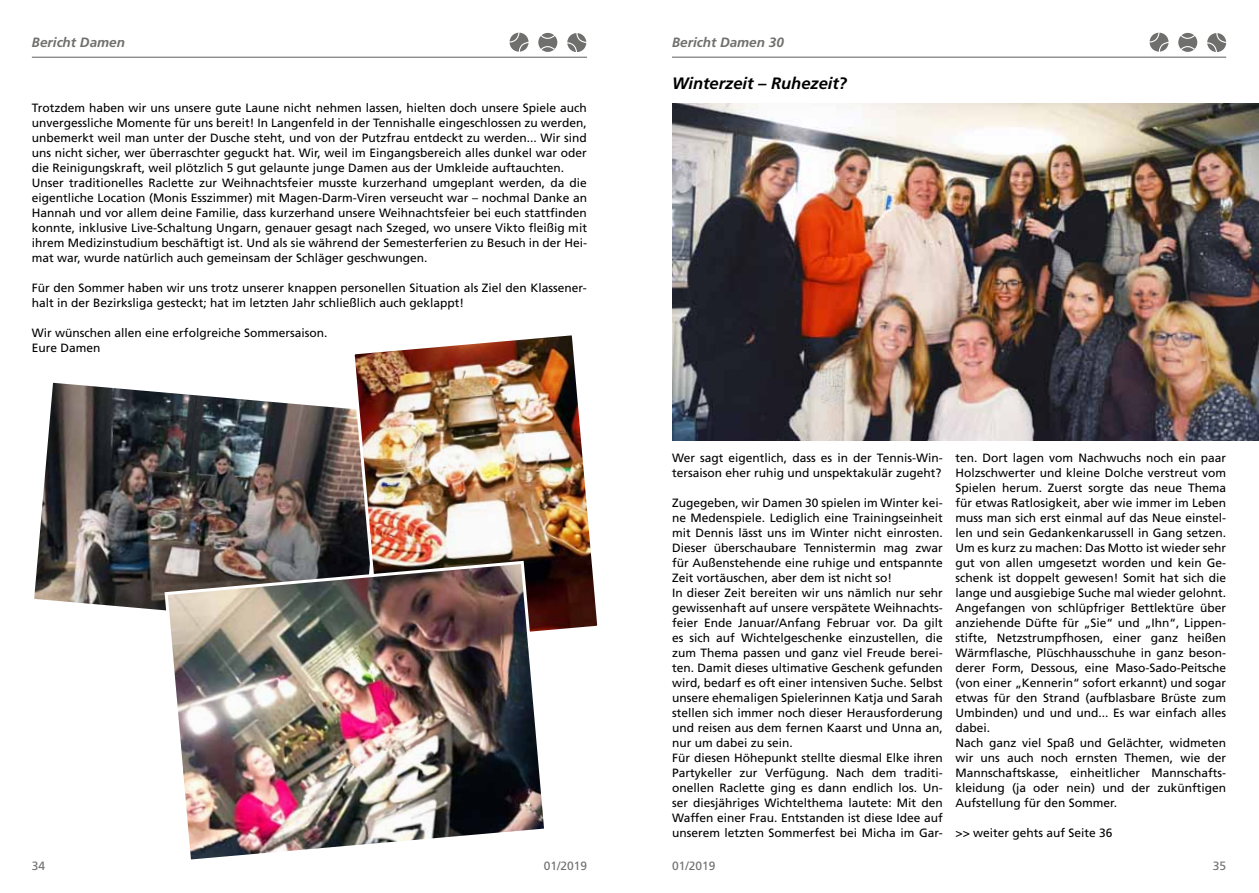
<style>
.page{position:relative;width:1259px;height:893px;background:#fff}
.page>*{position:absolute;margin:0;border:0;box-sizing:border-box;transform-origin:0 0}
.t1{font:italic 700 16.5px "Frutiger";color:#000}
.t2{font:italic 700 13.5px "Frutiger";color:#6f6f6e}
.t3{font:12px/15px "Frutiger";color:#000}
.t4{font:12px "Frutiger";color:#6f6f6e}
</style>
<div class="page">
<hr style="left:32px;top:57px;width:555px;height:1px;background:#6f6f6e">
<svg style="left:509px;top:32px;width:20px;height:20px"></svg>
<svg style="left:567px;top:33px;width:20px;height:19px"></svg>
<svg style="left:538px;top:33px;width:19px;height:19px"></svg>
<svg style="left:540px;top:34px;width:16px;height:17px"></svg>
<hr style="left:672px;top:57px;width:554px;height:1px;background:#6f6f6e">
<svg style="left:1149px;top:32px;width:20px;height:20px"></svg>
<svg style="left:1207px;top:33px;width:20px;height:19px"></svg>
<svg style="left:1178px;top:33px;width:19px;height:19px"></svg>
<svg style="left:1180px;top:34px;width:16px;height:17px"></svg>
<img style="left:34px;top:382px;width:316px;height:229px">
<img style="left:350px;top:335px;width:248px;height:295px">
<img style="left:163px;top:559px;width:386px;height:301px">
<img style="left:672px;top:103px;width:587px;height:337px">
<p class="t2" style="left:32px;top:34px;width:95px">Bericht Damen</p>
<p class="t2" style="left:672px;top:34px;width:113px">Bericht Damen 30</p>
<h1 class="t1" style="left:672px;top:74px;width:177px">Winterzeit – Ruhezeit?</h1>
<p class="t3" style="left:32px;top:101px;width:556px">Trotzdem haben wir uns unsere gute Laune nicht nehmen lassen, hielten doch unsere Spiele auch unvergessliche Momente für uns bereit! In Langenfeld in der Tennishalle eingeschlossen zu werden, unbemerkt weil man unter der Dusche steht, und von der Putzfrau entdeckt zu werden... Wir sind uns nicht sicher, wer überraschter geguckt hat. Wir, weil im Eingangsbereich alles dunkel war oder die Reinigungskraft, weil plötzlich 5 gut gelaunte junge Damen aus der Umkleide auftauchten.<br>Unser traditionelles Raclette zur Weihnachtsfeier musste kurzerhand umgeplant werden, da die eigentliche Location (Monis Esszimmer) mit Magen-Darm-Viren verseucht war – nochmal Danke an Hannah und vor allem deine Familie, dass kurzerhand unsere Weihnachtsfeier bei euch stattfinden konnte, inklusive Live-Schaltung Ungarn, genauer gesagt nach Szeged, wo unsere Vikto fleißig mit ihrem Medizinstudium beschäftigt ist. Und als sie während der Semesterferien zu Besuch in der Hei&shy;mat war, wurde natürlich auch gemeinsam der Schläger geschwungen.</p>
<p class="t3" style="left:32px;top:281px;width:556px">Für den Sommer haben wir uns trotz unserer knappen personellen Situation als Ziel den Klassener&shy;halt in der Bezirksliga gesteckt; hat im letzten Jahr schließlich auch geklappt!</p>
<p class="t3" style="left:32px;top:326px;width:297px">Wir wünschen allen eine erfolgreiche Sommersaison.<br>Eure Damen</p>
<p class="t3" style="left:672px;top:450px;width:272px">Wer sagt eigentlich, dass es in der Tennis-Win&shy;tersaison eher ruhig und unspektakulär zugeht?</p>
<p class="t3" style="left:672px;top:495px;width:272px">Zugegeben, wir Damen 30 spielen im Winter kei&shy;ne Medenspiele. Lediglich eine Trainingseinheit mit Dennis lässt uns im Winter nicht einrosten.<br>Dieser überschaubare Tennistermin mag zwar für Außenstehende eine ruhige und entspannte Zeit vortäuschen, aber dem ist nicht so!<br>In dieser Zeit bereiten wir uns nämlich nur sehr gewissenhaft auf unsere verspätete Weihnachts&shy;feier Ende Januar/Anfang Februar vor. Da gilt es sich auf Wichtelgeschenke einzustellen, die zum Thema passen und ganz viel Freude berei&shy;ten. Damit dieses ultimative Geschenk gefunden wird, bedarf es oft einer intensiven Suche. Selbst unsere ehemaligen Spielerinnen Katja und Sarah stellen sich immer noch dieser Herausforderung und reisen aus dem fernen Kaarst und Unna an, nur um dabei zu sein.<br>Für diesen Höhepunkt stellte diesmal Elke ihren Partykeller zur Verfügung. Nach dem traditi&shy;onellen Raclette ging es dann endlich los. Un&shy;ser diesjähriges Wichtelthema lautete: Mit den Waffen einer Frau. Entstanden ist diese Idee auf unserem letzten Sommerfest bei Micha im Gar-</p>
<p class="t3" style="left:955px;top:450px;width:272px">ten. Dort lagen vom Nachwuchs noch ein paar Holzschwerter und kleine Dolche verstreut vom Spielen herum. Zuerst sorgte das neue Thema für etwas Ratlosigkeit, aber wie immer im Leben muss man sich erst einmal auf das Neue einstel&shy;len und sein Gedankenkarussell in Gang setzen.<br>Um es kurz zu machen: Das Motto ist wieder sehr gut von allen umgesetzt worden und kein Ge&shy;schenk ist doppelt gewesen! Somit hat sich die lange und ausgiebige Suche mal wieder gelohnt.<br>Angefangen von schlüpfriger Bettlektüre über anziehende Düfte für „Sie“ und „Ihn“, Lippen&shy;stifte, Netzstrumpfhosen, einer ganz heißen Wärmflasche, Plüschhausschuhe in ganz beson&shy;derer Form, Dessous, eine Maso-Sado-Peitsche (von einer „Kennerin“ sofort erkannt) und sogar etwas für den Strand (aufblasbare Brüste zum Umbinden) und und und... Es war einfach alles dabei.<br>Nach ganz viel Spaß und Gelächter, widmeten wir uns auch noch ernsten Themen, wie der Mannschaftskasse, einheitlicher Mannschafts&shy;kleidung (ja oder nein) und der zukünftigen Aufstellung für den Sommer.</p>
<p class="t3" style="left:955px;top:825px;width:159px">&gt;&gt; weiter gehts auf Seite 36</p>
<p class="t4" style="left:32px;top:859px;width:15px">34</p>
<p class="t4" style="left:544px;top:859px;width:45px">01/2019</p>
<p class="t4" style="left:672px;top:859px;width:45px">01/2019</p>
<p class="t4" style="left:1212px;top:859px;width:15px">35</p>
</div>
